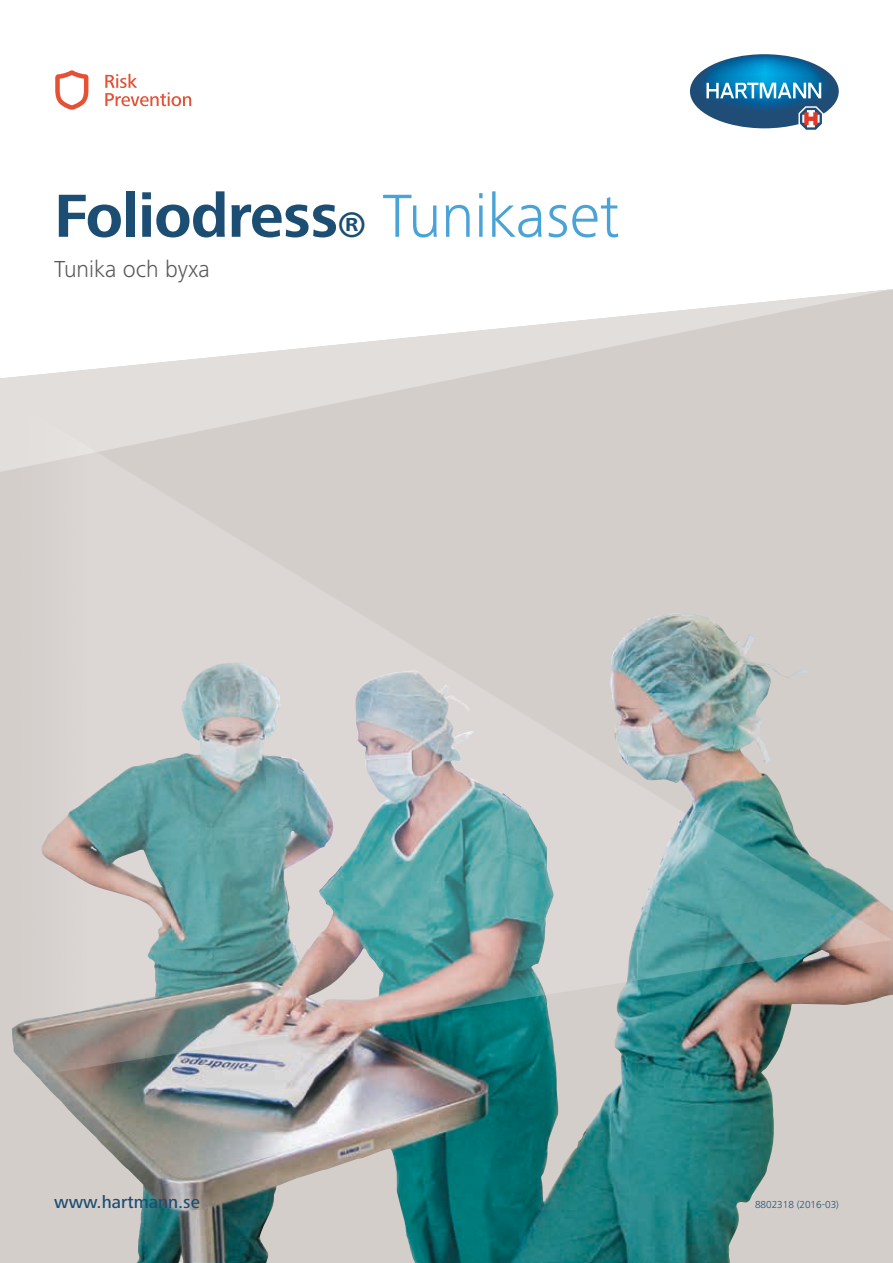
<style>
.page{position:relative;width:893px;height:1263px;background:#fff}
.page>*{position:absolute;margin:0;border:0;box-sizing:border-box;transform-origin:0 0}
.t1{font:700 63px "Frutiger Next LTW1 G";letter-spacing:-.01em;color:#1b4e72}
.t2{font:300 24px "Frutiger Next LTW1 G";color:#58595b}
.t3{font:500 18px "Frutiger Next LTW1 G";color:#1b4e72}
.t4{font:300 10.5px "Frutiger Next LTW1 G";color:#1b4e72}
.s1{font-size:36.75px}
.s2{font-weight:300;color:#4aa3d7}
</style>
<div class="page">
<svg style="left:55px;top:70px;width:33px;height:40px"></svg>
<svg style="left:105px;top:74px;width:86px;height:32px"></svg>
<svg style="left:690px;top:54px;width:149px;height:76px"></svg>
<img style="left:0;top:1083px;width:893px;height:180px">
<svg style="left:0;top:289px;width:893px;height:95px"></svg>
<img style="left:451px;top:1083px;width:241px;height:118px">
<img style="left:0;top:384px;width:893px;height:699px">
<p class="t1" style="left:54px;top:180px;width:567px">Foliodress<span class="s1">®</span> <span class="s2">Tunikaset</span></p>
<p class="t2" style="left:54px;top:255px;width:157px">Tunika och byxa</p>
<p class="t3" style="left:54px;top:1192px;width:147px">www.hartmann.se</p>
<p class="t4" style="left:816px;top:1199px;width:22px">5 8</p>
<p class="t4" style="left:755px;top:1199px;width:85px">8802318 (2016-03)</p>
</div>
